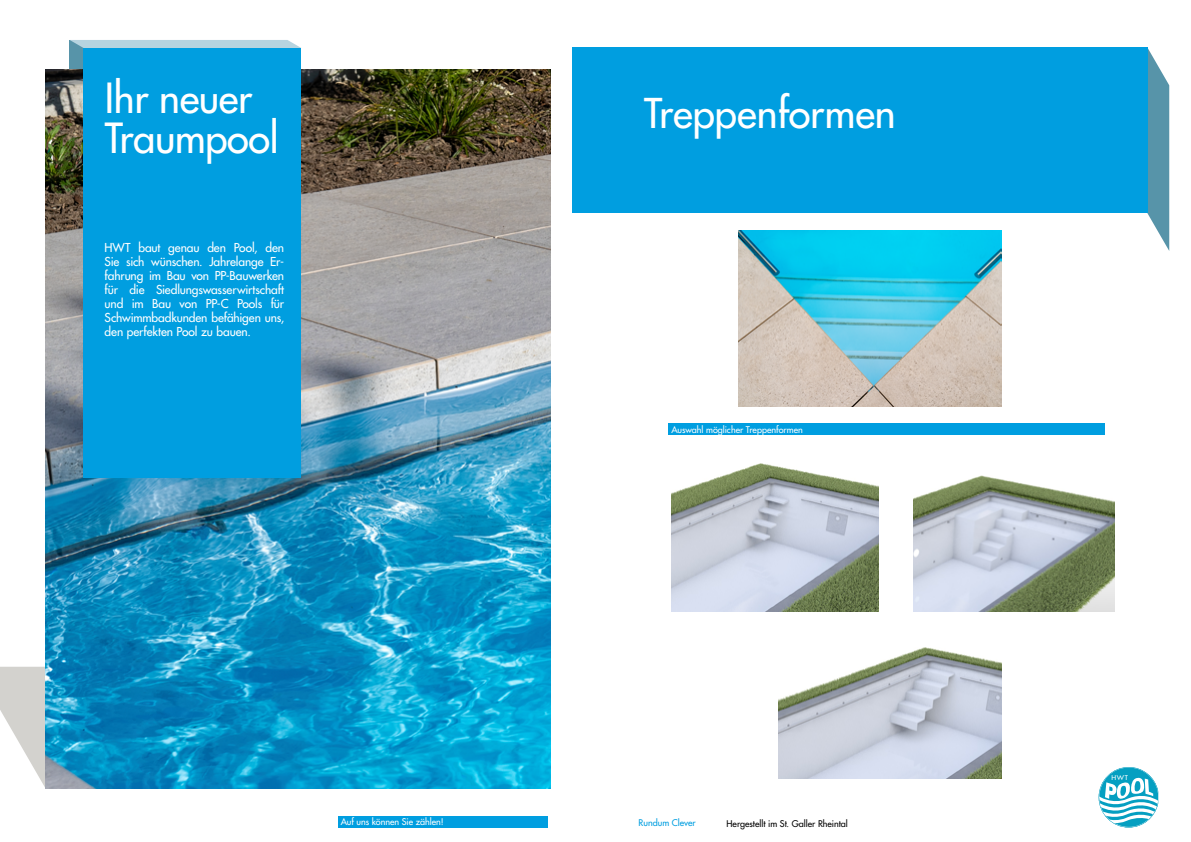
<style>
.page{position:relative;width:1191px;height:842px;background:#fff}
.page>*{position:absolute;margin:0;border:0;box-sizing:border-box;transform-origin:0 0}
.t1{font:500 40.4px/40px "Futura Std";letter-spacing:-.01em;color:#fff}
.t2{font:500 40px "Futura Std";color:#fff}
.t3{font:500 12px/14px "Futura Std";letter-spacing:-.005em;color:#fff;text-align:justify}
.t4{font:500 9px "Futura Std";color:#fff}
.t5{font:500 9px "Futura Std";letter-spacing:-.005em;color:#000}
.t6{font:500 9px "Futura Std";color:#009ee0}
.t7{font:500 6.4px "Futura Std";color:#fff;scale:1.1 1}
</style>
<div class="page">
<svg style="left:0;top:667px;width:45px;height:120px;fill:#d3d2ce"></svg>
<svg style="left:1147px;top:47px;width:22px;height:204px"></svg>
<div style="left:572px;top:47px;width:575px;height:166px;background:#009ee0"></div>
<div style="left:70px;top:40px;width:231px;height:8px;background:#b6d4e0"></div>
<img style="left:45px;top:69px;width:505px;height:719px">
<svg style="left:1098px;top:767px;width:60px;height:60px"></svg>
<div style="left:84px;top:48px;width:216px;height:430px;background:#009ee0"></div>
<div style="left:338px;top:816px;width:210px;height:11px;background:#009ee0"></div>
<img style="left:738px;top:231px;width:263px;height:175px">
<div style="left:668px;top:424px;width:437px;height:11px;background:#009ee0"></div>
<img style="left:671px;top:463px;width:207px;height:148px">
<img style="left:913px;top:475px;width:201px;height:136px">
<img style="left:778px;top:647px;width:223px;height:132px">
<h1 class="t1" style="left:105px;top:78px;width:175px">Ihr neuer<br>Traumpool</h1>
<p class="t3" style="left:105px;top:240px;width:181px">HWT baut genau den Pool, den Sie sich wünschen. Jahrelange Er&shy;fahrung im Bau von PP-Bauwerken für die Siedlungswasserwirtschaft und im Bau von PP-C Pools für Schwimmbadkunden befähigen uns, den perfekten Pool zu bauen.</p>
<h2 class="t2" style="left:644px;top:88px;width:253px">Treppenformen</h2>
<p class="t4" style="left:671px;top:424px;width:133px">Auswahl möglicher Treppenformen</p>
<p class="t4" style="left:341px;top:816px;width:104px">Auf uns können Sie zählen!</p>
<p class="t6" style="left:638px;top:817px;width:59px">Rundum Clever</p>
<p class="t5" style="left:726px;top:818px;width:123px">Hergestellt im St. Galler Rheintal</p>
<p class="t7" style="left:1111px;top:774px;width:16px">HWT</p>
</div>
